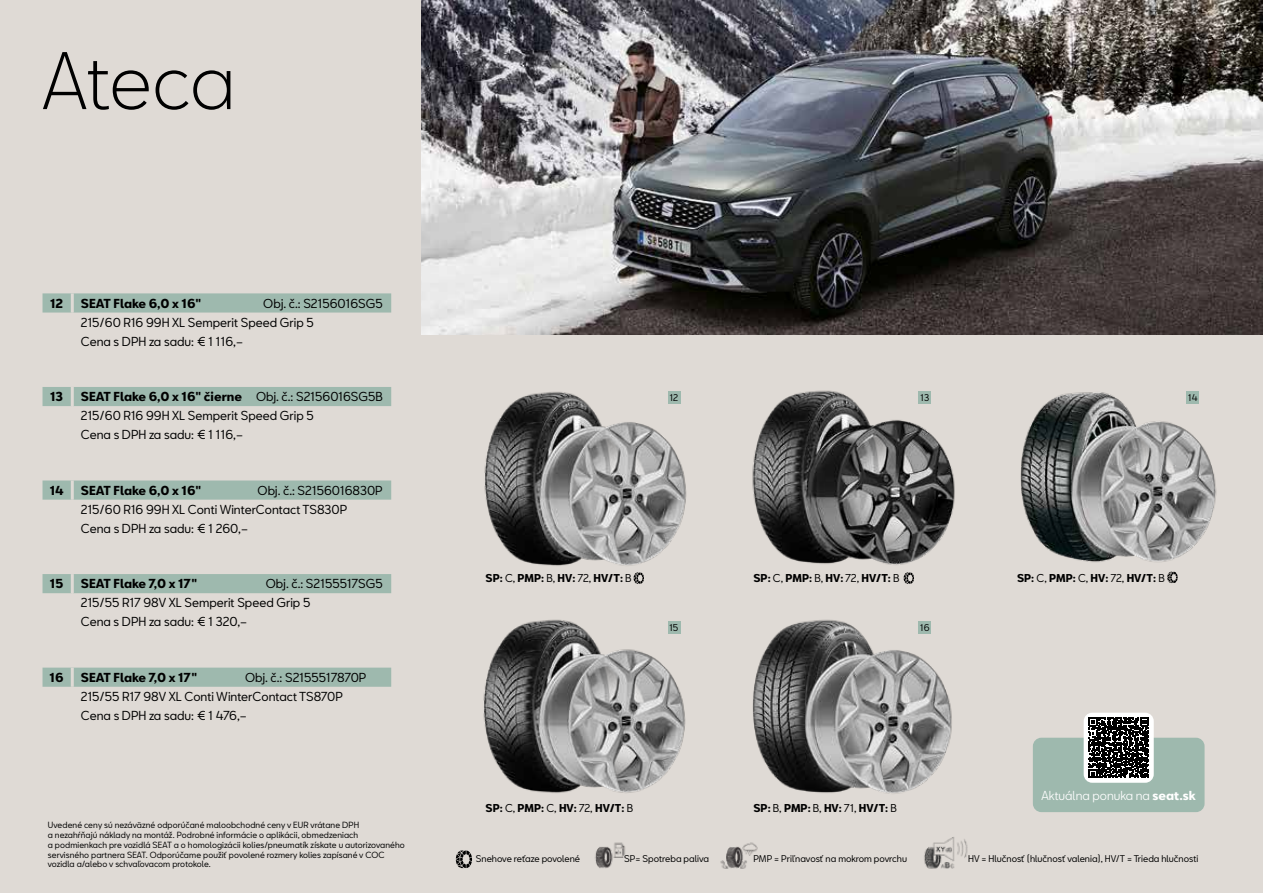
<style>
.page{position:relative;width:1263px;height:893px;background:#fff}
.page>*{position:absolute;margin:0;border:0;box-sizing:border-box;transform-origin:0 0}
.t1{font:300 75px "SEATBCN";letter-spacing:-.005em;color:#000}
.t2{font:12px/19.2px "SEATBCN";color:#000}
.t3{font:700 12px "SEATBCN";color:#000}
.t4{font:12px "SEATBCN";color:#fff}
.t5{font:700 10.5px "SEATBCN";color:#000}
.t6{font:9px "SEATBCN";color:#000}
.t7{font:8.25px/9.9px "SEATBCN";letter-spacing:.01em;color:#000}
.s1{font-weight:700}
.s2{font-weight:400}
</style>
<div class="page">
<div style="left:421px;top:247px;width:842px;height:646px;background:#dfdad5"></div>
<img style="left:752px;top:390px;width:203px;height:190px">
<img style="left:484px;top:391px;width:203px;height:190px">
<img style="left:483px;top:619px;width:203px;height:174px">
<img style="left:1020px;top:392px;width:197px;height:192px">
<img style="left:752px;top:619px;width:200px;height:175px">
<img style="left:421px;top:0;width:842px;height:335px">
<div style="left:0;top:0;width:421px;height:893px;background:#dfdad5"></div>
<svg style="left:43px;top:293px;width:348px;height:20px;background:#a0baaf"></svg>
<hr style="left:71px;top:293px;width:3px;height:20px;background:#dfdad5">
<div style="left:43px;top:387px;width:348px;height:19px;background:#9eb9ae"></div>
<hr style="left:71px;top:387px;width:3px;height:19px;background:#dfdad5">
<svg style="left:43px;top:480px;width:348px;height:20px;background:#a1baaf"></svg>
<div style="left:43px;top:574px;width:348px;height:20px;background:#9eb9ae"></div>
<hr style="left:71px;top:574px;width:3px;height:19px;background:#dfdad5">
<div style="left:43px;top:668px;width:348px;height:19px;background:#9eb9ae"></div>
<hr style="left:71px;top:668px;width:3px;height:19px;background:#dfdad5">
<svg style="left:634px;top:572px;width:10px;height:12px"></svg>
<svg style="left:904px;top:572px;width:10px;height:12px"></svg>
<svg style="left:1167px;top:572px;width:11px;height:11px"></svg>
<div style="left:918px;top:391px;width:13px;height:13px;background:#9eb9ae"></div>
<div style="left:1186px;top:391px;width:13px;height:13px;background:#9eb9ae"></div>
<div style="left:668px;top:391px;width:12px;height:13px;background:#9eb9ae"></div>
<div style="left:668px;top:621px;width:12px;height:13px;background:#9eb9ae"></div>
<div style="left:918px;top:621px;width:13px;height:13px;background:#9eb9ae"></div>
<div style="left:1033px;top:738px;width:171px;height:74px;background:#9eb9ae;border-radius:9px"></div>
<svg style="left:456px;top:850px;width:16px;height:18px"></svg>
<img style="left:595px;top:842px;width:30px;height:26px">
<img style="left:720px;top:842px;width:38px;height:27px">
<img style="left:924px;top:837px;width:44px;height:32px">
<div style="left:1084px;top:713px;width:70px;height:70px;background:#fff;border-radius:9px"></div>
<svg style="left:1088px;top:718px;width:61px;height:60px"></svg>
<h1 class="t1" style="left:43px;top:27px;width:194px">Ateca</h1>
<p class="t3" style="left:50px;top:296px;width:15px">12</p>
<p class="t3" style="left:81px;top:296px;width:122px">SEAT Flake 6,0 x 16″</p>
<p class="t2" style="left:81px;top:294px;width:303px;text-indent:182px">Obj. č.: S2156016SG5<br>215/60 R16 99H XL Semperit Speed Grip 5<br>Cena s DPH za sadu: € 1 116,–</p>
<p class="t3" style="left:50px;top:390px;width:15px">13</p>
<p class="t2" style="left:81px;top:388px;width:303px"><span class="s1">SEAT Flake 6,0 x 16″ čierne</span> Obj. č.: S2156016SG5B<br>215/60 R16 99H XL Semperit Speed Grip 5<br>Cena s DPH za sadu: € 1 116,–</p>
<p class="t3" style="left:50px;top:483px;width:15px">14</p>
<p class="t3" style="left:81px;top:483px;width:122px">SEAT Flake 6,0 x 16″</p>
<p class="t2" style="left:81px;top:481px;width:303px;text-indent:177px">Obj. č.: S2156016830P<br>215/60 R16 99H XL Conti WinterContact TS830P<br>Cena s DPH za sadu: € 1 260,–</p>
<p class="t3" style="left:50px;top:577px;width:15px">15</p>
<p class="t3" style="left:81px;top:577px;width:118px">SEAT Flake 7,0 x 17″</p>
<p class="t2" style="left:81px;top:575px;width:303px;text-indent:185px">Obj. č.: S2155517SG5<br>215/55 R17 98V XL Semperit Speed Grip 5<br>Cena s DPH za sadu: € 1 320,–</p>
<p class="t3" style="left:50px;top:671px;width:16px">16</p>
<p class="t3" style="left:81px;top:671px;width:118px">SEAT Flake 7,0 x 17″</p>
<p class="t2" style="left:81px;top:668px;width:287px;text-indent:164px">Obj. č.: S2155517870P<br>215/55 R17 98V XL Conti WinterContact TS870P<br>Cena s DPH za sadu: € 1 476,–</p>
<p class="t7" style="left:48px;top:820px;width:358px">Uvedené ceny sú nezáväzné odporúčané maloobchodné ceny v EUR vrátane DPH<br>a nezahŕňajú náklady na montáž. Podrobné informácie o aplikácii, obmedzeniach<br>a podmienkach pre vozidlá SEAT a o homologizácii kolies/pneumatík získate u autorizovaného servisného partnera SEAT. Odporúčame použiť povolené rozmery kolies zapísané v COC vozidla a/alebo v schvaľovacom protokole.</p>
<p class="t6" style="left:670px;top:391px;width:10px">12</p>
<p class="t6" style="left:920px;top:391px;width:10px">13</p>
<p class="t6" style="left:1188px;top:391px;width:11px">14</p>
<p class="t5" style="left:485px;top:572px;width:148px">SP: <span class="s2">C,</span> PMP: <span class="s2">B,</span> HV: <span class="s2">72,</span> HV/T: <span class="s2">B</span></p>
<p class="t5" style="left:753px;top:572px;width:148px">SP: <span class="s2">C,</span> PMP: <span class="s2">B,</span> HV: <span class="s2">72,</span> HV/T: <span class="s2">B</span></p>
<p class="t6" style="left:669px;top:621px;width:10px">15</p>
<p class="t6" style="left:920px;top:621px;width:11px">16</p>
<p class="t5" style="left:485px;top:802px;width:149px">SP: <span class="s2">C,</span> PMP: <span class="s2">C,</span> HV: <span class="s2">72,</span> HV/T: <span class="s2">B</span></p>
<p class="t5" style="left:753px;top:802px;width:145px">SP: <span class="s2">B,</span> PMP: <span class="s2">B,</span> HV: <span class="s2">71,</span> HV/T: <span class="s2">B</span></p>
<p class="t5" style="left:1017px;top:572px;width:149px">SP: <span class="s2">C,</span> PMP: <span class="s2">C,</span> HV: <span class="s2">72,</span> HV/T: <span class="s2">B</span></p>
<p class="t4" style="left:1042px;top:787px;width:156px">Aktuálna ponuka na <span class="s1">seat.sk</span></p>
<p class="t6" style="left:476px;top:852px;width:106px">Snehove reťaze povolené</p>
<p class="t6" style="left:624px;top:852px;width:86px">SP= Spotreba paliva</p>
<p class="t6" style="left:753px;top:852px;width:155px">PMP = Priľnavosť na mokrom povrchu</p>
<p class="t6" style="left:968px;top:852px;width:232px">HV = Hlučnosť (hlučnosť valenia), HV/T = Trieda hlučnosti</p>
</div>
